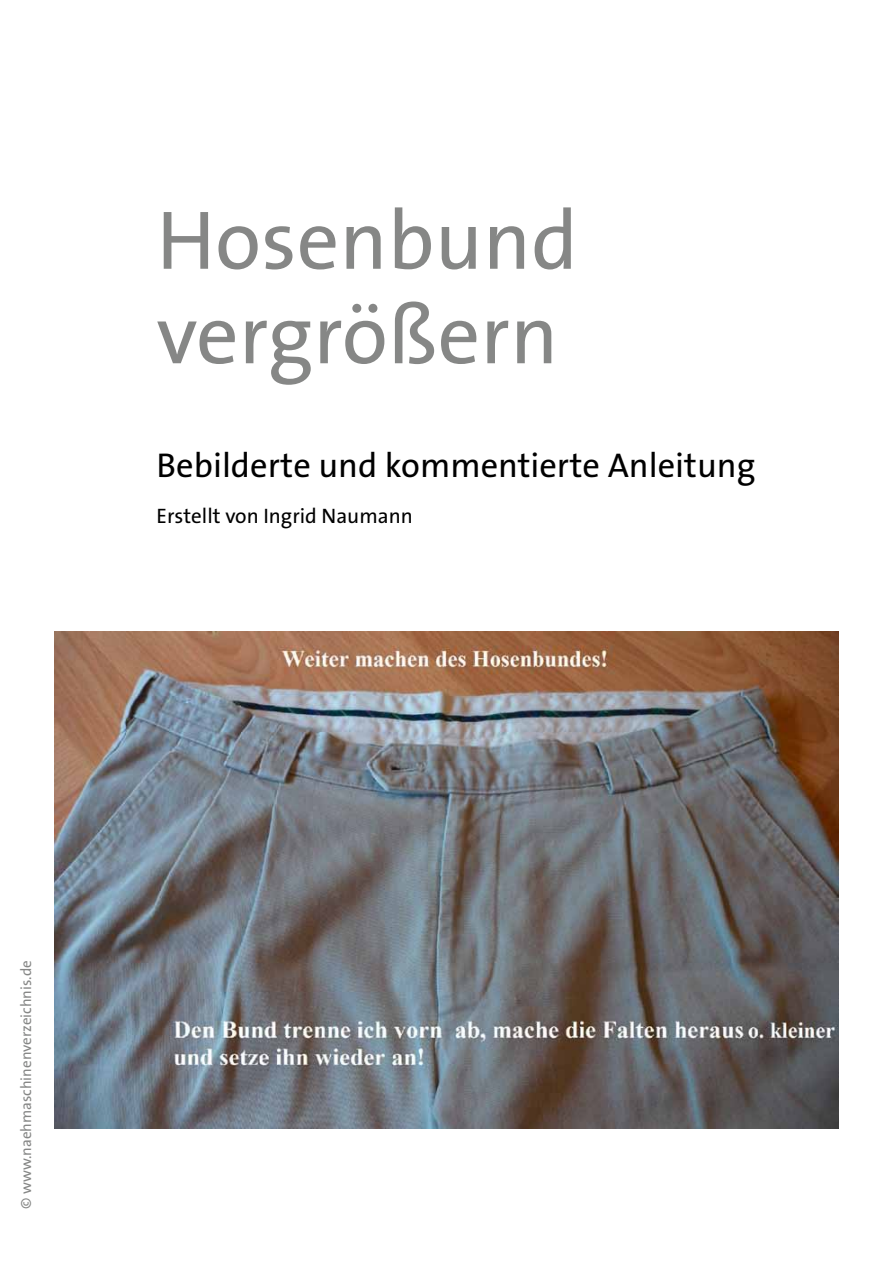
<style>
.page{position:relative;width:893px;height:1263px;background:#fff}
.page>*{position:absolute;margin:0;border:0;box-sizing:border-box;transform-origin:0 0}
.t1{font:84px/94.5px "The Sans B5 Plain";color:#868786}
.t2{font:34.5px "The Sans B5 Plain";color:#000}
.t3{font:21px "The Sans B5 Plain";color:#000}
.t4{font:15px "The Sans B5 Plain";color:#868786}
</style>
<div class="page">
<img style="left:54px;top:631px;width:785px;height:497px">
<h1 class="t1" style="left:157px;top:196px;width:423px">Hosenbund vergrößern</h1>
<p class="t2" style="left:157px;top:447px;width:600px">Bebilderte und kommentierte Anleitung</p>
<p class="t3" style="left:157px;top:505px;width:258px">Erstellt von Ingrid Naumann</p>
<p class="t4" style="left:18px;top:1209px;width:250px;rotate:-90deg">© www.naehmaschinenverzeichnis.de</p>
</div>
